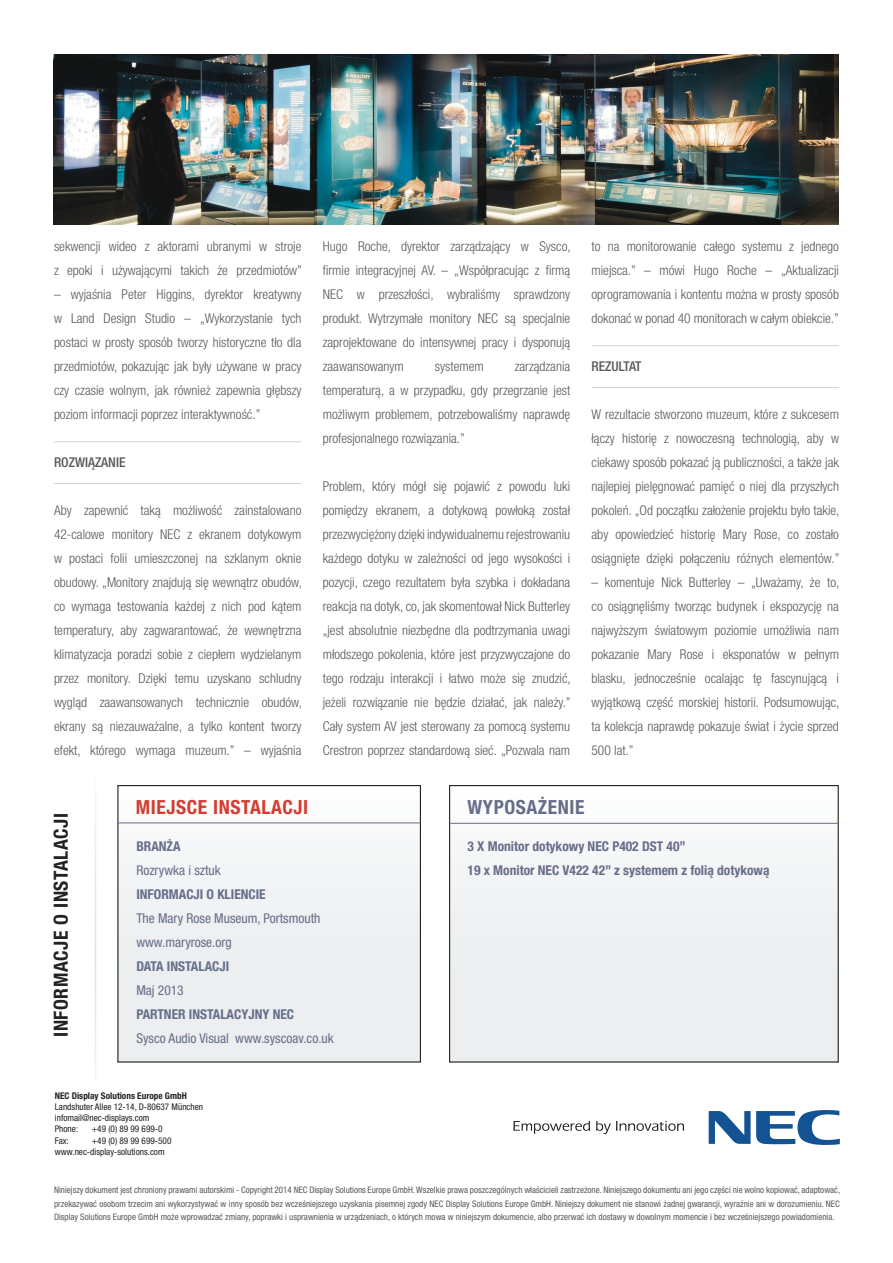
<style>
.page{position:relative;width:893px;height:1263px;background:#fff}
.page>*{position:absolute;margin:0;border:0;box-sizing:border-box;transform-origin:0 0}
.t1{font:700 condensed 19.5px "Helvetica Neue LT Std";letter-spacing:.03em;color:#202323}
.t2{font:700 condensed 19.5px "Helvetica Neue LT Std";letter-spacing:.03em;color:#d43d31}
.t3{font:700 condensed 19.5px "Helvetica Neue LT Pro";letter-spacing:.03em;color:#666d8a}
.BODY{font:300 condensed 13.5px/24px "Helvetica Neue LT Pro";color:#575a5a;text-align:justify}
.t4{font:700 condensed 13.5px "Helvetica Neue LT Pro";color:#666d8a}
.t5{font:condensed 13.5px "Helvetica Neue LT Std";color:#666d8a}
.t6{font:700 condensed 13.5px "Helvetica Neue LT Std";color:#666f89}
.t7{font:condensed 13.5px "Helvetica Neue LT Std";color:#666f89}
.t8{font:700 condensed 13.5px "Helvetica Neue LT Std";color:#666d8a}
.FILETES{font:500 condensed 13.5px "Helvetica Neue LT Pro";color:#575a5a}
.FILETES-2{font:500 condensed 13.5px "Helvetica Neue LT Std";color:#575a5a}
.t9{font:condensed 9.3px "Helvetica Neue LT Std";color:#202323}
.t10{font:700 condensed 9.3px "Helvetica Neue LT Std";color:#202323}
.t11{font:condensed 9px/13.8px "Helvetica Neue LT Pro";color:#575a5a;text-align:justify}
</style>
<div class="page">
<hr style="left:54px;top:483px;width:247px;height:1px;background:#cfd4d7">
<hr style="left:54px;top:441px;width:247px;height:1px;background:#cfd4d7">
<hr style="left:591px;top:387px;width:248px;height:1px;background:#cfd4d7">
<hr style="left:591px;top:345px;width:248px;height:1px;background:#cfd4d7">
<img style="left:53px;top:54px;width:786px;height:170px">
<svg style="left:513px;top:1121px;width:77px;height:13px"></svg>
<svg style="left:596px;top:1121px;width:88px;height:13px"></svg>
<svg style="left:709px;top:1110px;width:131px;height:35px"></svg>
<div style="left:118px;top:785px;width:302px;height:277px;background:linear-gradient(to bottom,#f9fafa,#e8ebed)"></div>
<div style="left:117px;top:785px;width:304px;height:277px;border:1px solid #202323"></div>
<div style="left:450px;top:785px;width:388px;height:277px;background:linear-gradient(to right,#f1f3f4,#f1f3f4)"></div>
<div style="left:449px;top:785px;width:390px;height:277px;border:1px solid #202323"></div>
<img style="left:95px;top:799px;width:1px;height:280px">
<hr style="left:117px;top:822px;width:303px;height:1px;background:#666d8a">
<hr style="left:449px;top:823px;width:390px;height:1px;background:#666d8a">
<p class="BODY" style="left:54px;top:234px;width:249px">sekwencji wideo z aktorami ubranymi w stroje z epoki i używającymi takich że przedmiotów”</p>
<p class="BODY" style="left:54px;top:282px;width:249px">– wyjaśnia Peter Higgins, dyrektor kreatywny w Land Design Studio – „Wykorzystanie tych postaci w prosty sposób tworzy historyczne tło dla przedmiotów, pokazując jak były używane w pracy czy czasie wolnym, jak również zapewnia głębszy poziom informacji poprzez interaktywność.”</p>
<p class="FILETES" style="left:54px;top:454px;width:73px">ROZWIĄZANIE</p>
<p class="BODY" style="left:54px;top:498px;width:249px">Aby zapewnić taką możliwość zainstalowano 42-calowe monitory NEC z ekranem dotykowym w postaci folii umieszczonej na szklanym oknie obudowy. „Monitory znajdują się wewnątrz obudów, co wymaga testowania każdej z nich pod kątem temperatury, aby zagwarantować, że wewnętrzna klimatyzacja poradzi sobie z ciepłem wydzielanym przez monitory. Dzięki temu uzyskano schludny wygląd zaawansowanych technicznie obudów, ekrany są niezauważalne, a tylko kontent tworzy efekt, którego wymaga muzeum.” – wyjaśnia</p>
<p class="BODY" style="left:323px;top:234px;width:249px">Hugo Roche, dyrektor zarządzający w Sysco, firmie integracyjnej AV. – „Współpracując z firmą NEC w przeszłości, wybraliśmy sprawdzony produkt. Wytrzymałe monitory NEC są specjalnie zaprojektowane do intensywnej pracy i dysponują zaawansowanym</p>
<p class="BODY" style="left:323px;top:354px;width:249px;text-indent:192px">zarządzania temperaturą, a w przypadku, gdy przegrzanie jest możliwym problemem, potrzebowaliśmy naprawdę profesjonalnego rozwiązania.”</p>
<p class="BODY" style="left:323px;top:474px;width:249px">Problem, który mógł się pojawić z powodu luki pomiędzy ekranem, a dotykową powłoką został przezwyciężony dzięki indywidualnemu rejestrowaniu każdego dotyku w zależności od jego wysokości i pozycji, czego rezultatem była szybka i dokładana reakcja na dotyk, co, jak skomentował Nick Butterley „jest absolutnie niezbędne dla podtrzymania uwagi młodszego pokolenia, które jest przyzwyczajone do tego rodzaju interakcji i łatwo może się znudzić, jeżeli rozwiązanie nie będzie działać, jak należy.” Cały system AV jest sterowany za pomocą systemu Crestron poprzez standardową sieć. „Pozwala nam</p>
<p class="BODY" style="left:435px;top:354px;width:50px">systemem</p>
<p class="BODY" style="left:591px;top:234px;width:249px">to na monitorowanie całego systemu z jednego miejsca.” – mówi Hugo Roche – „Aktualizacji oprogramowania i kontentu można w prosty sposób dokonać w ponad 40 monitorach w całym obiekcie.”</p>
<p class="FILETES-2" style="left:591px;top:358px;width:52px">REZULTAT</p>
<p class="BODY" style="left:591px;top:402px;width:249px">W rezultacie stworzono muzeum, które z sukcesem łączy historię z nowoczesną technologią, aby w ciekawy sposób pokazać ją publiczności, a także jak najlepiej pielęgnować pamięć o niej dla przyszłych pokoleń. „Od początku założenie projektu było takie, aby opowiedzieć historię Mary Rose, co zostało osiągnięte dzięki połączeniu różnych elementów.”</p>
<p class="BODY" style="left:591px;top:570px;width:249px">– komentuje Nick Butterley – „Uważamy, że to, co osiągnęliśmy tworząc budynek i ekspozycję na najwyższym światowym poziomie umożliwia nam pokazanie Mary Rose i eksponatów w pełnym blasku, jednocześnie ocalając tę fascynującą i wyjątkową część morskiej historii. Podsumowując, ta kolekcja naprawdę pokazuje świat i życie sprzed 500 lat.”</p>
<p class="t1" style="left:49px;top:1037px;width:226px;rotate:-90deg">INFORMACJE O INSTALACJI</p>
<p class="t2" style="left:136px;top:796px;width:174px">MIEJSCE INSTALACJI</p>
<p class="t3" style="left:468px;top:796px;width:119px">WYPOSAŻENIE</p>
<p class="t4" style="left:136px;top:838px;width:46px">BRANŻA</p>
<p class="t5" style="left:136px;top:862px;width:86px">Rozrywka i sztuk</p>
<p class="t8" style="left:136px;top:886px;width:131px">INFORMACJI O KLIENCIE</p>
<p class="t5" style="left:136px;top:910px;width:186px">The Mary Rose Museum, Portsmouth</p>
<p class="t5" style="left:136px;top:934px;width:97px">www.maryrose.org</p>
<p class="t6" style="left:136px;top:958px;width:94px">DATA INSTALACJI</p>
<p class="t5" style="left:136px;top:982px;width:49px">Maj 2013</p>
<p class="t6" style="left:136px;top:1006px;width:159px">PARTNER INSTALACYJNY NEC</p>
<p class="t7" style="left:136px;top:1030px;width:199px">Sysco Audio Visual www.syscoav.co.uk</p>
<p class="t4" style="left:468px;top:838px;width:220px">3 X Monitor dotykowy NEC P402 DST 40”</p>
<p class="t4" style="left:468px;top:862px;width:304px">19 x Monitor NEC V422 42” z systemem z folią dotykową</p>
<p class="t10" style="left:55px;top:1090px;width:133px">NEC Display Solutions Europe GmbH</p>
<p class="t9" style="left:55px;top:1101px;width:150px">Landshuter Allee 12-14, D-80637 München</p>
<p class="t9" style="left:55px;top:1113px;width:96px">infomail@nec-displays.com</p>
<p class="t9" style="left:55px;top:1124px;width:25px">Phone:</p>
<p class="t9" style="left:92px;top:1124px;width:72px">+49 (0) 89 99 699-0</p>
<p class="t9" style="left:55px;top:1135px;width:15px">Fax:</p>
<p class="t9" style="left:92px;top:1135px;width:81px">+49 (0) 89 99 699-500</p>
<p class="t9" style="left:55px;top:1146px;width:111px">www.nec-display-solutions.com</p>
<p class="t11" style="left:54px;top:1183px;width:788px">Niniejszy dokument jest chroniony prawami autorskimi - Copyright 2014 NEC Display Solutions Europe GmbH. Wszelkie prawa poszczególnych właścicieli zastrzeżone. Niniejszego dokumentu ani jego części nie wolno kopiować, adaptować, przekazywać osobom trzecim ani wykorzystywać w inny sposób bez wcześniejszego uzyskania pisemnej zgody NEC Display Solutions Europe GmbH. Niniejszy dokument nie stanowi żadnej gwarancji, wyraźnie ani w dorozumieniu. NEC Display Solutions Europe GmbH może wprowadzać zmiany, poprawki i usprawnienia w urządzeniach, o których mowa w niniejszym dokumencie, albo przerwać ich dostawy w dowolnym momencie i bez wcześniejszego powiadomienia.</p>
</div>
